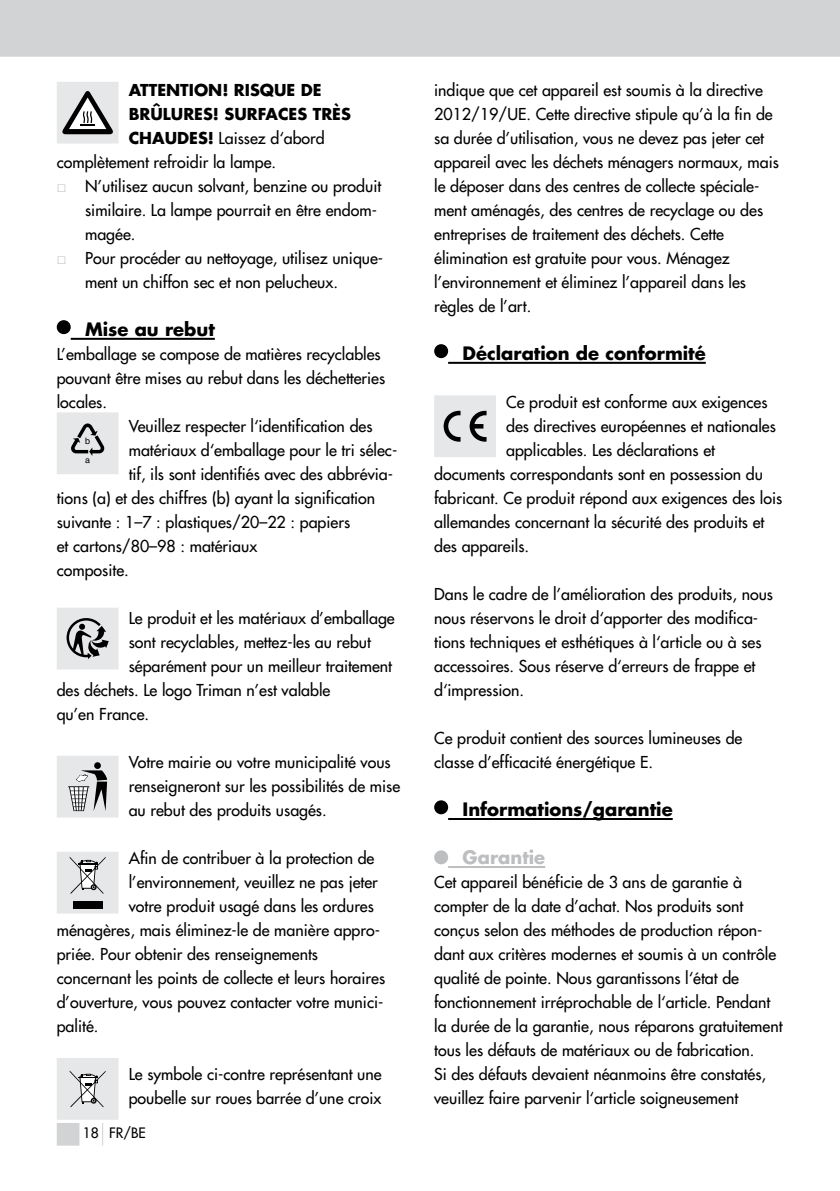
<style>
.page{position:relative;width:840px;height:1191px;background:#fff}
.page>*{position:absolute;margin:0;border:0;box-sizing:border-box;transform-origin:0 0}
.t1{font:700 18px "Futura";color:#000}
.t2{font:700 18px "Futura";color:#bcbec0}
.t3{font:16px/24px "Futura";color:#000}
.t4{font:700 16px "Futura";color:#000}
.t5{font:14px "Futura";color:#000}
.t6{font:9px "Helvetica";color:#000}
.t7{font:8.8px "Helvetica";color:#000}
.s1{font-weight:700}
.s2{font-family:"Arial";color:#bcbec0}
</style>
<div class="page">
<div style="left:57px;top:1123px;width:22px;height:22px;background:#d1d3d4"></div>
<svg style="left:102px;top:1123px;width:1px;height:22px"></svg>
<hr style="left:71px;top:338px;width:144px;height:2px;background:#000">
<div style="left:58px;top:83px;width:59px;height:59px;background:#e6e7e8"></div>
<svg style="left:62px;top:91px;width:51px;height:43px"></svg>
<div style="left:57px;top:82px;width:61px;height:61px;border:2px solid #e6e7e8"></div>
<div style="left:58px;top:321px;width:12px;height:12px;background:#000;border-radius:50%"></div>
<div style="left:57px;top:320px;width:14px;height:14px;border:2px solid #000;border-radius:50%"></div>
<div style="left:58px;top:413px;width:59px;height:60px;background:#e6e7e8"></div>
<svg style="left:71px;top:423px;width:33px;height:33px"></svg>
<div style="left:57px;top:412px;width:61px;height:62px;border:2px solid #e6e7e8"></div>
<div style="left:58px;top:609px;width:59px;height:59px;background:#e6e7e8"></div>
<svg style="left:66px;top:618px;width:43px;height:41px"></svg>
<div style="left:57px;top:608px;width:61px;height:61px;border:2px solid #e6e7e8"></div>
<div style="left:58px;top:757px;width:59px;height:59px;background:#e6e7e8"></div>
<svg style="left:68px;top:762px;width:39px;height:49px"></svg>
<div style="left:57px;top:756px;width:61px;height:61px;border:2px solid #e6e7e8"></div>
<div style="left:58px;top:853px;width:59px;height:59px;background:#e6e7e8"></div>
<div style="left:73px;top:901px;width:29px;height:7px;background:#000"></div>
<svg style="left:70px;top:857px;width:36px;height:37px"></svg>
<div style="left:57px;top:852px;width:61px;height:61px;border:2px solid #e6e7e8"></div>
<div style="left:58px;top:1059px;width:59px;height:59px;background:#e6e7e8"></div>
<svg style="left:70px;top:1070px;width:36px;height:37px"></svg>
<div style="left:57px;top:1058px;width:61px;height:61px;border:2px solid #e6e7e8"></div>
<hr style="left:448px;top:362px;width:257px;height:2px;background:#000">
<hr style="left:448px;top:818px;width:224px;height:2px;background:#000">
<hr style="left:448px;top:866px;width:97px;height:2px;background:#bcbec0">
<div style="left:435px;top:345px;width:12px;height:12px;background:#000;border-radius:50%"></div>
<div style="left:434px;top:344px;width:14px;height:14px;border:2px solid #000;border-radius:50%"></div>
<div style="left:435px;top:396px;width:59px;height:60px;background:#e6e7e8"></div>
<svg style="left:443px;top:411px;width:17px;height:31px"></svg>
<svg style="left:469px;top:411px;width:17px;height:31px"></svg>
<div style="left:434px;top:395px;width:61px;height:62px;border:2px solid #e6e7e8"></div>
<div style="left:435px;top:801px;width:12px;height:12px;background:#000;border-radius:50%"></div>
<div style="left:434px;top:800px;width:14px;height:14px;border:2px solid #000;border-radius:50%"></div>
<div style="left:435px;top:851px;width:12px;height:12px;background:#bcbec0;border-radius:50%"></div>
<div style="left:434px;top:850px;width:14px;height:14px;border:2px solid #bcbec0;border-radius:50%"></div>
<div style="left:0;top:0;width:839px;height:57px;background:#d1d3d4"></div>
<p class="t4" style="left:129px;top:79px;width:194px">ATTENTION! RISQUE DE</p>
<p class="t4" style="left:129px;top:103px;width:223px">BRÛLURES! SURFACES TRÈS</p>
<p class="t3" style="left:129px;top:126px;width:197px"><span class="s1">CHAUDES!</span> Laissez d‘abord</p>
<p class="t3" style="left:57px;top:150px;width:221px">complètement refroidir la lampe.</p>
<p class="t3" style="left:85px;top:174px;width:297px;text-indent:-28px"><span class="s2">□</span> N’utilisez aucun solvant, benzine ou produit similaire. La lampe pourrait en être endom&shy;magée.</p>
<p class="t3" style="left:85px;top:246px;width:299px;text-indent:-28px"><span class="s2">□</span> Pour procéder au nettoyage, utilisez unique&shy;ment un chiffon sec et non pelucheux.</p>
<p class="t1" style="left:85px;top:317px;width:131px">Mise au rebut</p>
<p class="t3" style="left:57px;top:342px;width:330px">L’emballage se compose de matières recyclables pouvant être mises au rebut dans les déchetteries locales.</p>
<p class="t6" style="left:85px;top:434px;width:7px">b</p>
<p class="t7" style="left:85px;top:453px;width:6px">a</p>
<p class="t3" style="left:129px;top:414px;width:245px">Veuillez respecter l‘identification des</p>
<p class="t3" style="left:129px;top:438px;width:270px">matériaux d‘emballage pour le tri sélec-</p>
<p class="t3" style="left:129px;top:462px;width:266px">tif, ils sont identifiés avec des abbrévia-</p>
<p class="t3" style="left:57px;top:486px;width:320px">tions (a) et des chiffres (b) ayant la signification</p>
<p class="t3" style="left:57px;top:510px;width:295px">suivante : 1–7 : plastiques/20–22 : papiers</p>
<p class="t3" style="left:57px;top:534px;width:202px">et cartons/80–98 : matériaux</p>
<p class="t3" style="left:57px;top:558px;width:73px">composite.</p>
<p class="t3" style="left:129px;top:606px;width:267px">Le produit et les matériaux d’emballage</p>
<p class="t3" style="left:129px;top:630px;width:243px">sont recyclables, mettez-les au rebut</p>
<p class="t3" style="left:129px;top:654px;width:265px">séparément pour un meilleur traitement</p>
<p class="t3" style="left:57px;top:678px;width:275px">des déchets. Le logo Triman n’est valable</p>
<p class="t3" style="left:57px;top:702px;width:94px">qu’en France.</p>
<p class="t3" style="left:129px;top:750px;width:273px">Votre mairie ou votre municipalité vous renseigneront sur les possibilités de mise au rebut des produits usagés.</p>
<p class="t3" style="left:129px;top:846px;width:247px">Afin de contribuer à la protection de</p>
<p class="t3" style="left:129px;top:870px;width:250px">l’environnement, veuillez ne pas jeter</p>
<p class="t3" style="left:129px;top:894px;width:246px">votre produit usagé dans les ordures</p>
<p class="t3" style="left:57px;top:918px;width:325px">ménagères, mais éliminez-le de manière appro-</p>
<p class="t3" style="left:57px;top:942px;width:263px">priée. Pour obtenir des renseignements</p>
<p class="t3" style="left:57px;top:966px;width:330px">concernant les points de collecte et leurs horaires</p>
<p class="t3" style="left:57px;top:990px;width:328px">d’ouverture, vous pouvez contacter votre munici-</p>
<p class="t3" style="left:57px;top:1014px;width:43px">palité.</p>
<p class="t3" style="left:129px;top:1062px;width:254px">Le symbole ci-contre représentant une poubelle sur roues barrée d’une croix</p>
<p class="t5" style="left:83px;top:1123px;width:65px">18 FR/BE</p>
<p class="t3" style="left:434px;top:78px;width:346px">indique que cet appareil est soumis à la directive 2012/19/UE. Cette directive stipule qu’à la fin de sa durée d’utilisation, vous ne devez pas jeter cet appareil avec les déchets ménagers normaux, mais le déposer dans des centres de collecte spéciale&shy;ment aménagés, des centres de recyclage ou des entreprises de traitement des déchets. Cette élimination est gratuite pour vous. Ménagez l’environnement et éliminez l’appareil dans les règles de l’art.</p>
<p class="t1" style="left:462px;top:341px;width:244px">Déclaration de conformité</p>
<p class="t3" style="left:506px;top:390px;width:263px">Ce produit est conforme aux exigences</p>
<p class="t3" style="left:506px;top:414px;width:271px">des directives européennes et nationales</p>
<p class="t3" style="left:506px;top:438px;width:210px">applicables. Les déclarations et</p>
<p class="t3" style="left:434px;top:462px;width:330px">documents correspondants sont en possession du</p>
<p class="t3" style="left:434px;top:486px;width:349px">fabricant. Ce produit répond aux exigences des lois</p>
<p class="t3" style="left:434px;top:510px;width:331px">allemandes concernant la sécurité des produits et</p>
<p class="t3" style="left:434px;top:534px;width:96px">des appareils.</p>
<p class="t3" style="left:434px;top:582px;width:340px">Dans le cadre de l’amélioration des produits, nous nous réservons le droit d‘apporter des modifica&shy;tions techniques et esthétiques à l‘article ou à ses accessoires. Sous réserve d‘erreurs de frappe et d‘impression.</p>
<p class="t3" style="left:434px;top:726px;width:309px">Ce produit contient des sources lumineuses de classe d’efficacité énergétique E.</p>
<p class="t1" style="left:462px;top:797px;width:211px">Informations/garantie</p>
<p class="t2" style="left:462px;top:845px;width:84px">Garantie</p>
<p class="t3" style="left:434px;top:870px;width:350px">Cet appareil bénéficie de 3 ans de garantie à compter de la date d’achat. Nos produits sont conçus selon des méthodes de production répon&shy;dant aux critères modernes et soumis à un contrôle qualité de pointe. Nous garantissons l‘état de fonctionnement irréprochable de l‘article. Pendant la durée de la garantie, nous réparons gratuitement tous les défauts de matériaux ou de fabrication.<br>Si des défauts devaient néanmoins être constatés, veuillez faire parvenir l‘article soigneusement</p>
</div>
